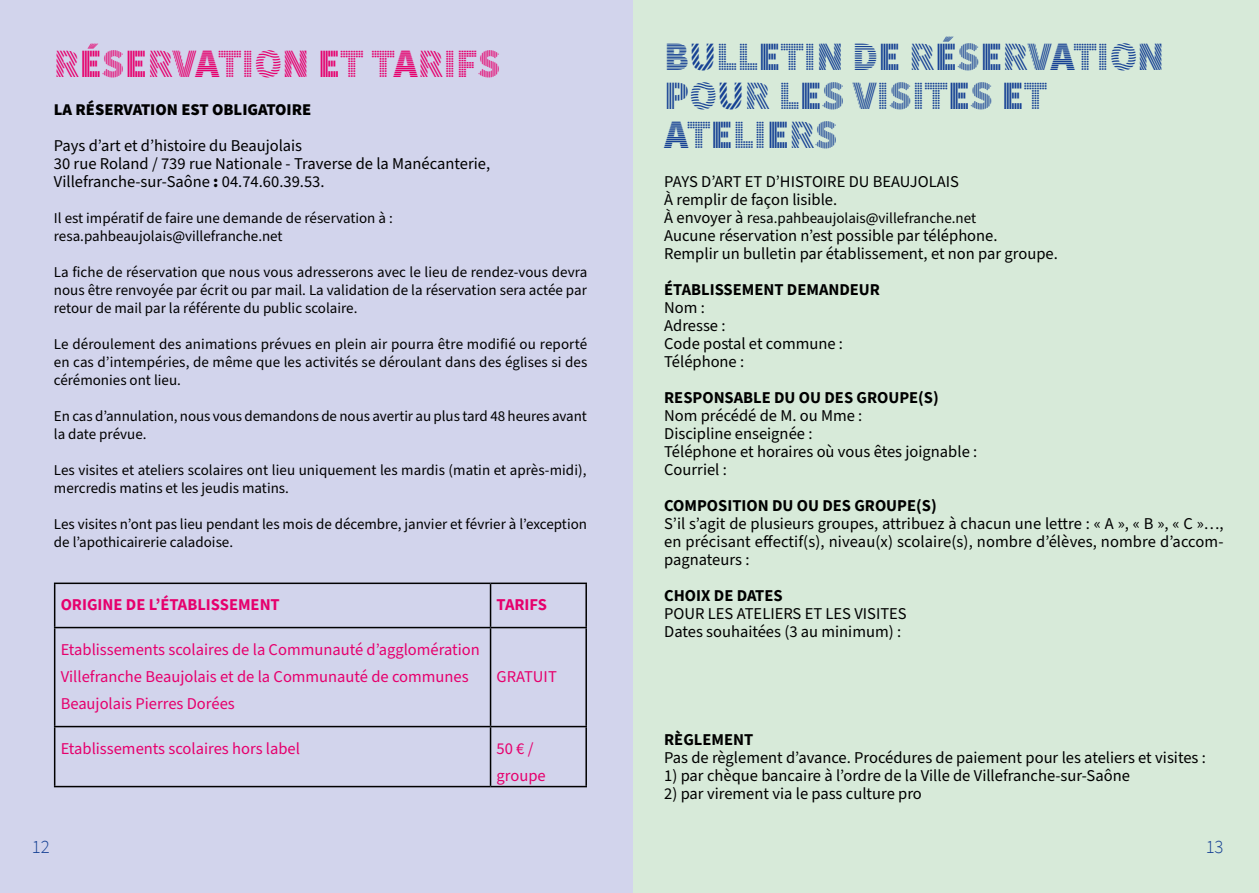
<style>
.page{position:relative;width:1259px;height:893px;background:#fff}
.page>*{position:absolute;margin:0;border:0;box-sizing:border-box;transform-origin:0 0}
.t1{font:900 40.5px/39px "Source Sans Pro DISPLAYV2";color:#164194}
.t2{font:900 40.5px "Source Sans Pro DISPLAYV2";color:#e6006d}
.t3{font:300 18.75px "Source Sans Pro";color:#164194}
.t4{font:16.5px/18px "Source Sans Pro";color:#000}
.t5{font:16.5px/27px "Source Sans Pro";color:#e6006d}
.t6{font:700 16.5px "Source Sans Pro";color:#000}
.t7{font:700 16.5px "Source Sans Pro";color:#e6006d}
.t8{font:900 16.5px "Source Sans Pro";color:#000}
.t9{font:15px/18px "Source Sans Pro";color:#000}
.s1{font-weight:900}
.s2{font-size:16.5px}
</style>
<div class="page">
<div style="left:623px;top:0;width:636px;height:893px;background:#d7ead9"></div>
<div style="left:0;top:0;width:632px;height:893px;background:#d2d4ec"></div>
<hr style="left:54px;top:583px;width:436px;height:1px;background:#000">
<hr style="left:54px;top:584px;width:1px;height:43px;background:#000">
<hr style="left:490px;top:583px;width:97px;height:1px;background:#000">
<hr style="left:490px;top:584px;width:1px;height:43px;background:#000">
<hr style="left:585px;top:584px;width:2px;height:43px;background:#000">
<hr style="left:54px;top:627px;width:436px;height:1px;background:#000">
<hr style="left:54px;top:628px;width:1px;height:98px;background:#000">
<hr style="left:490px;top:627px;width:97px;height:1px;background:#000">
<hr style="left:490px;top:628px;width:1px;height:98px;background:#000">
<hr style="left:585px;top:628px;width:2px;height:98px;background:#000">
<hr style="left:54px;top:726px;width:436px;height:1px;background:#000">
<hr style="left:54px;top:727px;width:1px;height:59px;background:#000">
<hr style="left:490px;top:726px;width:97px;height:1px;background:#000">
<hr style="left:490px;top:727px;width:1px;height:59px;background:#000">
<hr style="left:585px;top:727px;width:2px;height:59px;background:#000">
<hr style="left:54px;top:786px;width:436px;height:1px;background:#000">
<hr style="left:490px;top:786px;width:97px;height:1px;background:#000">
<h1 class="t2" style="left:54px;top:42px;width:448px">RÉSERVATION ET TARIFS</h1>
<p class="t8" style="left:54px;top:98px;width:259px">LA RÉSERVATION EST OBLIGATOIRE</p>
<p class="t4" style="left:54px;top:137px;width:438px">Pays d’art et d’histoire du Beaujolais<br>30 rue Roland / 739 rue Nationale - Traverse de la Manécanterie,<br>Villefranche-sur-Saône <span class="s1">:</span> 04.74.60.39.53.</p>
<p class="t9" style="left:54px;top:209px;width:340px">Il est impératif de faire une demande de réservation à : resa.pahbeaujolais@villefranche.net</p>
<p class="t9" style="left:54px;top:263px;width:535px;text-align:justify">La fiche de réservation que nous vous adresserons avec le lieu de rendez-vous devra nous être renvoyée par écrit ou par mail. La validation de la réservation sera actée par retour de mail par la référente du public scolaire.</p>
<p class="t9" style="left:54px;top:335px;width:535px;text-align:justify">Le déroulement des animations prévues en plein air pourra être modifié ou reporté en cas d’intempéries, de même que les activités se déroulant dans des églises si des cérémonies ont lieu.</p>
<p class="t9" style="left:54px;top:407px;width:534px">En cas d’annulation, nous vous demandons de nous avertir au plus tard 48 heures avant la date prévue.</p>
<p class="t9" style="left:54px;top:461px;width:534px">Les visites et ateliers scolaires ont lieu uniquement les mardis (matin et après-midi), mercredis matins et les jeudis matins.</p>
<p class="t9" style="left:54px;top:515px;width:534px">Les visites n’ont pas lieu pendant les mois de décembre, janvier et février à l’exception de l’apothicairerie caladoise.</p>
<p class="t7" style="left:61px;top:593px;width:221px">ORIGINE DE L’ÉTABLISSEMENT</p>
<p class="t7" style="left:496px;top:593px;width:52px">TARIFS</p>
<p class="t5" style="left:61px;top:636px;width:421px">Etablissements scolaires de la Communauté d’agglomération<br>Villefranche Beaujolais et de la Communauté de communes<br>Beaujolais Pierres Dorées</p>
<p class="t5" style="left:496px;top:663px;width:62px">GRATUIT</p>
<p class="t5" style="left:61px;top:735px;width:241px">Etablissements scolaires hors label</p>
<p class="t5" style="left:496px;top:735px;width:51px">50 € / groupe</p>
<h1 class="t1" style="left:664px;top:39px;width:502px">BULLETIN DE RÉSERVATION<br>POUR LES VISITES ET<br>ATELIERS</h1>
<p class="t4" style="left:664px;top:173px;width:296px">PAYS D’ART ET D’HISTOIRE DU BEAUJOLAIS<br>À remplir de façon lisible.</p>
<p class="t9" style="left:664px;top:209px;width:313px"><span class="s2">À envoyer à r</span>esa.pahbeaujolais@villefranche.net</p>
<p class="t4" style="left:664px;top:227px;width:395px">Aucune réservation n’est possible par téléphone.<br>Remplir un bulletin par établissement, et non par groupe.</p>
<p class="t6" style="left:664px;top:278px;width:217px">ÉTABLISSEMENT DEMANDEUR</p>
<p class="t4" style="left:664px;top:299px;width:180px">Nom :<br>Adresse :<br>Code postal et commune :<br>Téléphone :</p>
<p class="t6" style="left:664px;top:386px;width:276px">RESPONSABLE DU OU DES GROUPE(S)</p>
<p class="t4" style="left:664px;top:407px;width:314px">Nom précédé de M. ou Mme :<br>Discipline enseignée :<br>Téléphone et horaires où vous êtes joignable :<br>Courriel :</p>
<p class="t6" style="left:664px;top:494px;width:274px">COMPOSITION DU OU DES GROUPE(S)</p>
<p class="t4" style="left:664px;top:515px;width:561px;text-align:justify">S’il s’agit de plusieurs groupes, attribuez à chacun une lettre : « A », « B », « C »…, en précisant effectif(s), niveau(x) scolaire(s), nombre d’élèves, nombre d’accom&shy;pagnateurs :</p>
<p class="t6" style="left:664px;top:584px;width:120px">CHOIX DE DATES</p>
<p class="t4" style="left:664px;top:605px;width:244px">POUR LES ATELIERS ET LES VISITES<br>Dates souhaitées (3 au minimum) :</p>
<p class="t6" style="left:664px;top:728px;width:91px">RÈGLEMENT</p>
<p class="t4" style="left:664px;top:749px;width:543px">Pas de règlement d’avance. Procédures de paiement pour les ateliers et visites :</p>
<p class="t4" style="left:664px;top:767px;width:467px">1) par chèque bancaire à l’ordre de la Ville de Villefranche-sur-Saône</p>
<p class="t4" style="left:664px;top:785px;width:259px">2) par virement via le pass culture pro</p>
<p class="t3" style="left:32px;top:835px;width:19px">12</p>
<p class="t3" style="left:1205px;top:835px;width:19px">13</p>
</div>
